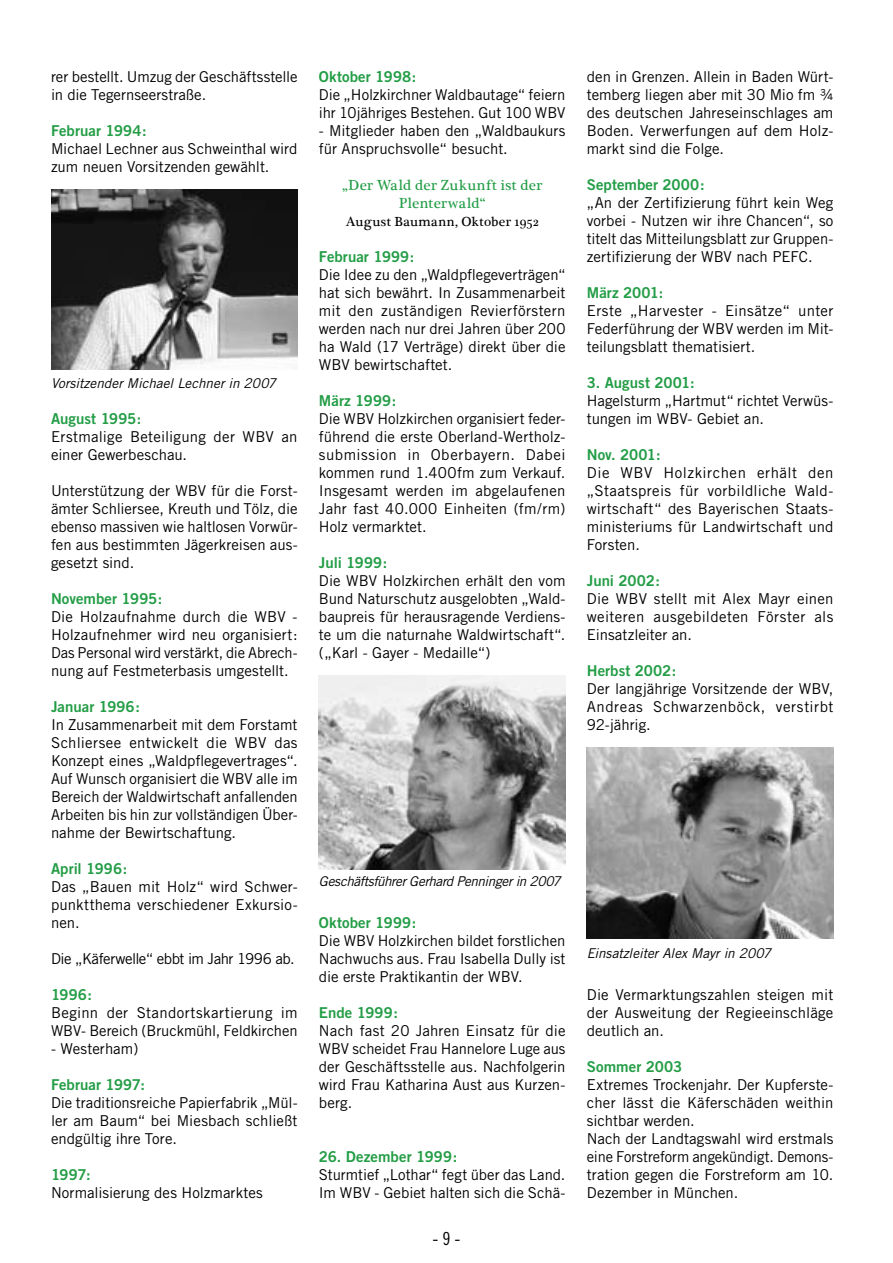
<style>
.page{position:relative;width:893px;height:1263px;background:#fff}
.page>*{position:absolute;margin:0;border:0;box-sizing:border-box;transform-origin:0 0}
.t1{font:18px "Trade Gothic Cond Eighteen";color:#000}
.t2{font:15px/18px "Trade Gothic";color:#000;text-align:justify}
.t3{font:15px "Trade Gothic Bold Two";color:#239d46}
.t4{font:15px/18px "Plantagenet Cherokee";letter-spacing:.015em;color:#239d46;text-align:center}
.t5{font:15px "Trade Gothic";letter-spacing:-.03em;color:#000}
.t6{font:italic 13.5px "Trade Gothic";letter-spacing:-.01em;color:#000}
.t7{font:italic 13.5px "Trade Gothic";letter-spacing:-.03em;color:#000}
.t8{font:13.5px "Plantagenet Cherokee";letter-spacing:.025em;color:#000}
</style>
<div class="page">
<img style="left:51px;top:190px;width:247px;height:180px">
<img style="left:319px;top:676px;width:247px;height:193px">
<img style="left:587px;top:748px;width:246px;height:190px">
<p class="t2" style="left:51px;top:67px;width:248px">rer bestellt. Umzug der Geschäftsstelle in die Tegernseerstraße.</p>
<p class="t3" style="left:51px;top:121px;width:97px">Februar 1994:</p>
<p class="t2" style="left:51px;top:139px;width:248px">Michael Lechner aus Schweinthal wird zum neuen Vorsitzenden gewählt.</p>
<p class="t6" style="left:51px;top:375px;width:227px">Vorsitzender Michael Lechner in 2007</p>
<p class="t3" style="left:51px;top:409px;width:92px">August 1995:</p>
<p class="t2" style="left:51px;top:427px;width:248px">Erstmalige Beteiligung der WBV an einer Gewerbeschau.</p>
<p class="t2" style="left:51px;top:481px;width:248px">Unterstützung der WBV für die Forst&shy;ämter Schliersee, Kreuth und Tölz, die ebenso massiven wie haltlosen Vorwür&shy;fen aus bestimmten Jägerkreisen aus&shy;gesetzt sind.</p>
<p class="t3" style="left:51px;top:589px;width:113px">November 1995:</p>
<p class="t2" style="left:51px;top:607px;width:248px">Die Holzaufnahme durch die WBV - Holzaufnehmer wird neu organisiert:<br>Das Personal wird verstärkt, die Abrech&shy;nung auf Festmeterbasis umgestellt.</p>
<p class="t3" style="left:51px;top:697px;width:90px">Januar 1996:</p>
<p class="t2" style="left:51px;top:715px;width:248px">In Zusammenarbeit mit dem Forstamt Schliersee entwickelt die WBV das Konzept eines „Waldpflegevertrages“.<br>Auf Wunsch organisiert die WBV alle im Bereich der Waldwirtschaft anfallenden Arbeiten bis hin zur vollständigen Über&shy;nahme der Bewirtschaftung.</p>
<p class="t3" style="left:51px;top:859px;width:78px">April 1996:</p>
<p class="t2" style="left:51px;top:877px;width:248px">Das „Bauen mit Holz“ wird Schwer&shy;punktthema verschiedener Exkursio&shy;nen.</p>
<p class="t5" style="left:51px;top:949px;width:245px">Die „Käferwelle“ ebbt im Jahr 1996 ab.</p>
<p class="t3" style="left:51px;top:985px;width:43px">1996:</p>
<p class="t2" style="left:51px;top:1003px;width:248px">Beginn der Standortskartierung im<br>WBV- Bereich (Bruckmühl, Feldkirchen</p>
<p class="t2" style="left:51px;top:1039px;width:89px">- Westerham)</p>
<p class="t3" style="left:51px;top:1075px;width:96px">Februar 1997:</p>
<p class="t2" style="left:51px;top:1093px;width:248px">Die traditionsreiche Papierfabrik „Mül&shy;ler am Baum“ bei Miesbach schließt endgültig ihre Tore.</p>
<p class="t3" style="left:51px;top:1165px;width:41px">1997:</p>
<p class="t2" style="left:51px;top:1183px;width:213px">Normalisierung des Holzmarktes</p>
<p class="t3" style="left:319px;top:67px;width:99px">Oktober 1998:</p>
<p class="t2" style="left:319px;top:85px;width:248px">Die „Holzkirchner Waldbautage“ feiern ihr 10jähriges Bestehen. Gut 100 WBV</p>
<p class="t2" style="left:319px;top:121px;width:248px">- Mitglieder haben den „Waldbaukurs für Anspruchsvolle“ besucht.</p>
<p class="t4" style="left:342px;top:176px;width:202px">„Der Wald der Zukunft ist der<br>Plenterwald“</p>
<p class="t8" style="left:346px;top:213px;width:195px">August Baumann, Oktober 1952</p>
<p class="t3" style="left:319px;top:247px;width:97px">Februar 1999:</p>
<p class="t2" style="left:319px;top:265px;width:248px">Die Idee zu den „Waldpflegeverträgen“ hat sich bewährt. In Zusammenarbeit mit den zuständigen Revierförstern werden nach nur drei Jahren über 200 ha Wald (17 Verträge) direkt über die WBV bewirtschaftet.</p>
<p class="t3" style="left:319px;top:391px;width:79px">März 1999:</p>
<p class="t2" style="left:319px;top:409px;width:248px">Die WBV Holzkirchen organisiert feder&shy;führend die erste Oberland-Wertholz&shy;submission in Oberbayern. Dabei kommen rund 1.400fm zum Verkauf.<br>Insgesamt werden im abgelaufenen Jahr fast 40.000 Einheiten (fm/rm)<br>Holz vermarktet.</p>
<p class="t3" style="left:319px;top:553px;width:70px">Juli 1999:</p>
<p class="t2" style="left:319px;top:571px;width:248px">Die WBV Holzkirchen erhält den vom Bund Naturschutz ausgelobten „Wald&shy;baupreis für herausragende Verdiens&shy;te um die naturnahe Waldwirtschaft“. („Karl - Gayer - Medaille“)</p>
<p class="t2" style="left:587px;top:67px;width:248px">den in Grenzen. Allein in Baden Würt&shy;temberg liegen aber mit 30 Mio fm ¾ des deutschen Jahreseinschlages am Boden. Verwerfungen auf dem Holz&shy;markt sind die Folge.</p>
<p class="t3" style="left:587px;top:175px;width:119px">September 2000:</p>
<p class="t2" style="left:587px;top:193px;width:248px">„An der Zertifizierung führt kein Weg vorbei - Nutzen wir ihre Chancen“, so titelt das Mitteilungsblatt zur Gruppen&shy;zertifizierung der WBV nach PEFC.</p>
<p class="t3" style="left:587px;top:283px;width:78px">März 2001:</p>
<p class="t2" style="left:587px;top:301px;width:248px">Erste „Harvester - Einsätze“ unter Federführung der WBV werden im Mit&shy;teilungsblatt thematisiert.</p>
<p class="t3" style="left:587px;top:373px;width:109px">3. August 2001:</p>
<p class="t2" style="left:587px;top:391px;width:248px">Hagelsturm „Hartmut“ richtet Verwüs&shy;tungen im WBV- Gebiet an.</p>
<p class="t3" style="left:587px;top:445px;width:75px">Nov. 2001:</p>
<p class="t2" style="left:587px;top:463px;width:248px">Die WBV Holzkirchen erhält den „Staatspreis für vorbildliche Wald&shy;wirtschaft“ des Bayerischen Staats&shy;ministeriums für Landwirtschaft und Forsten.</p>
<p class="t3" style="left:587px;top:571px;width:75px">Juni 2002:</p>
<p class="t2" style="left:587px;top:589px;width:248px">Die WBV stellt mit Alex Mayr einen weiteren ausgebildeten Förster als Einsatzleiter an.</p>
<p class="t3" style="left:587px;top:661px;width:91px">Herbst 2002:</p>
<p class="t2" style="left:587px;top:679px;width:248px">Der langjährige Vorsitzende der WBV, Andreas Schwarzenböck, verstirbt 92-jährig.</p>
<p class="t7" style="left:319px;top:873px;width:243px">Geschäftsführer Gerhard Penninger in 2007</p>
<p class="t3" style="left:319px;top:913px;width:99px">Oktober 1999:</p>
<p class="t2" style="left:319px;top:931px;width:248px">Die WBV Holzkirchen bildet forstlichen Nachwuchs aus. Frau Isabella Dully ist die erste Praktikantin der WBV.</p>
<p class="t3" style="left:319px;top:1003px;width:80px">Ende 1999:</p>
<p class="t2" style="left:319px;top:1021px;width:248px">Nach fast 20 Jahren Einsatz für die WBV scheidet Frau Hannelore Luge aus der Geschäftsstelle aus. Nachfolgerin wird Frau Katharina Aust aus Kurzen&shy;berg.</p>
<p class="t3" style="left:319px;top:1147px;width:140px">26. Dezember 1999:</p>
<p class="t2" style="left:319px;top:1165px;width:248px">Sturmtief „Lothar“ fegt über das Land.<br>Im WBV - Gebiet halten sich die Schä-</p>
<p class="t1" style="left:432px;top:1228px;width:29px">- 9 -</p>
<p class="t6" style="left:587px;top:945px;width:186px">Einsatzleiter Alex Mayr in 2007</p>
<p class="t2" style="left:587px;top:985px;width:248px">Die Vermarktungszahlen steigen mit der Ausweitung der Regieeinschläge deutlich an.</p>
<p class="t3" style="left:587px;top:1057px;width:97px">Sommer 2003</p>
<p class="t2" style="left:587px;top:1075px;width:248px;text-align:left">Extremes Trockenjahr. Der Kupferste&shy;cher lässt die Käferschäden weithin sichtbar werden.<br>Nach der Landtagswahl wird erstmals eine Forstreform angekündigt. Demons&shy;tration gegen die Forstreform am 10.<br>Dezember in München.</p>
</div>
